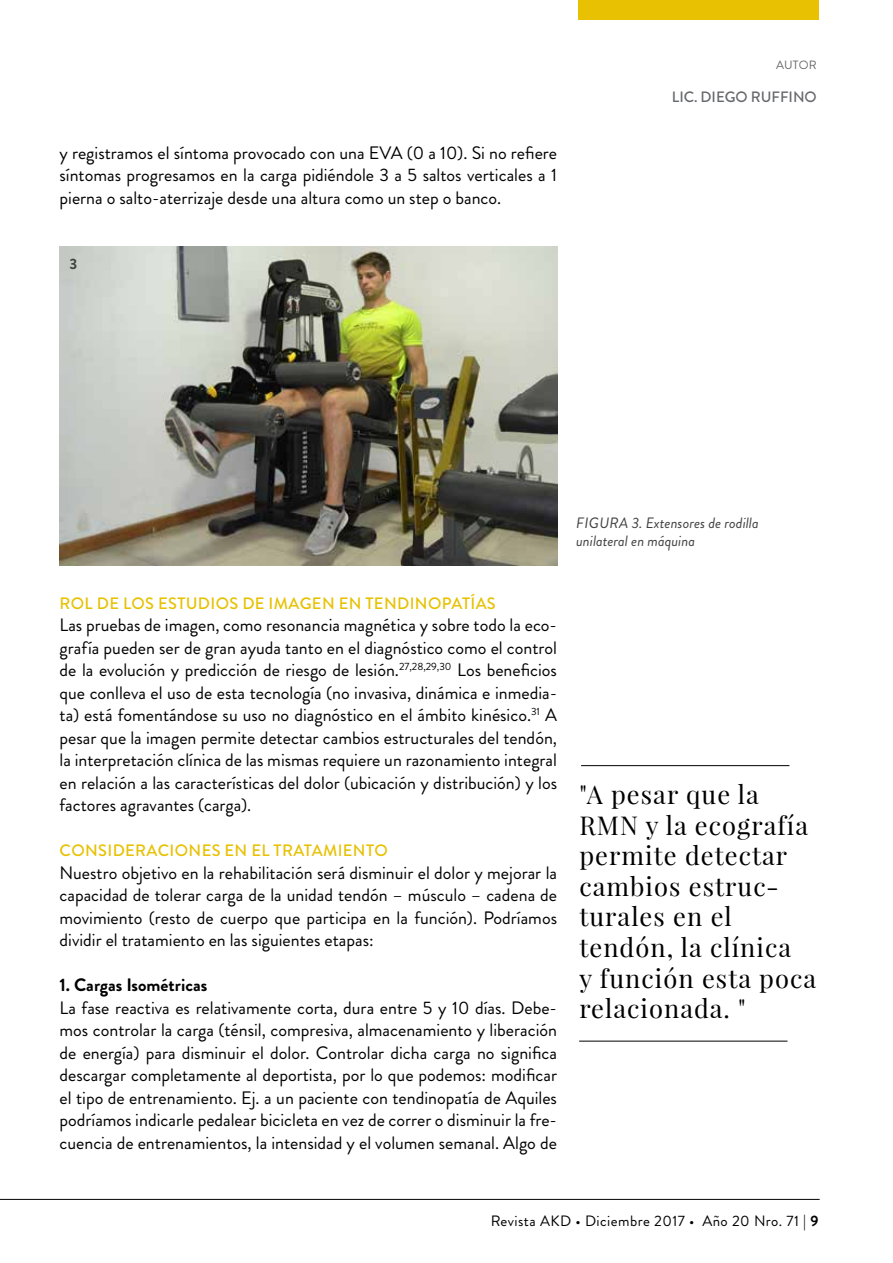
<style>
.page{position:relative;width:893px;height:1263px;background:#fff}
.page>*{position:absolute;margin:0;border:0;box-sizing:border-box;transform-origin:0 0}
.t1{font:25.5px/30.6px "Playfair Display";letter-spacing:.04em;color:#000}
.t2{font:18px/22.5px "Brandon Grotesque";color:#000;text-align:justify}
.t3{font:700 18px "Brandon Grotesque";color:#000}
.t4{font:500 16.5px "Brandon Grotesque";letter-spacing:.02em;color:#e7c102}
.t5{font:italic 15px/18px "Brandon Grotesque";color:#414042}
.t6{font:15px "Brandon Grotesque";letter-spacing:.03em;color:#000}
.t7{font:500 15px "Brandon Grotesque";color:#67686b}
.t8{font:700 15px "Brandon Grotesque";color:#414042}
.t9{font:12px "Brandon Grotesque";letter-spacing:.015em;color:#67686b}
.s1{font-weight:700}
</style>
<div class="page">
<hr style="left:0;top:1199px;width:820px;height:1px;background:#000">
<div style="left:578px;top:0;width:240px;height:19px;background:#e7c102"></div>
<img style="left:60px;top:247px;width:497px;height:319px">
<hr style="left:581px;top:765px;width:208px;height:1px;background:#000">
<hr style="left:579px;top:1041px;width:208px;height:1px;background:#000">
<p class="t2" style="left:60px;top:142px;width:499px">y registramos el síntoma provocado con una EVA (0 a 10). Si no refiere síntomas progresamos en la carga pidiéndole 3 a 5 saltos verticales a 1 pierna o salto-aterrizaje desde una altura como un step o banco.</p>
<p class="t8" style="left:69px;top:254px;width:9px">3</p>
<p class="t9" style="left:776px;top:57px;width:42px">AUTOR</p>
<p class="t7" style="left:672px;top:87px;width:146px">LIC. DIEGO RUFFINO</p>
<p class="t4" style="left:60px;top:592px;width:438px">ROL DE LOS ESTUDIOS DE IMAGEN EN TENDINOPATÍAS</p>
<p class="t2" style="left:60px;top:614px;width:499px">Las pruebas de imagen, como resonancia magnética y sobre todo la eco&shy;grafía pueden ser de gran ayuda tanto en el diagnóstico como el control de la evolución y predicción de riesgo de lesión.<sup>27,28,29,30</sup> Los beneficios que conlleva el uso de esta tecnología (no invasiva, dinámica e inmedia&shy;ta) está fomentándose su uso no diagnóstico en el ámbito kinésico.<sup>31</sup> A pesar que la imagen permite detectar cambios estructurales del tendón, la interpretación clínica de las mismas requiere un razonamiento integral en relación a las características del dolor (ubicación y distribución) y los factores agravantes (carga).</p>
<p class="t4" style="left:60px;top:839px;width:330px">CONSIDERACIONES EN EL TRATAMIENTO</p>
<p class="t2" style="left:60px;top:862px;width:499px">Nuestro objetivo en la rehabilitación será disminuir el dolor y mejorar la capacidad de tolerar carga de la unidad tendón – músculo – cadena de movimiento (resto de cuerpo que participa en la función). Podríamos dividir el tratamiento en las siguientes etapas:</p>
<p class="t3" style="left:60px;top:972px;width:149px">1. Cargas Isométricas</p>
<p class="t2" style="left:60px;top:997px;width:499px">La fase reactiva es relativamente corta, dura entre 5 y 10 días. Debe&shy;mos controlar la carga (ténsil, compresiva, almacenamiento y liberación de energía) para disminuir el dolor. Controlar dicha carga no significa descargar completamente al deportista, por lo que podemos: modificar el tipo de entrenamiento. Ej. a un paciente con tendinopatía de Aquiles podríamos indicarle pedalear bicicleta en vez de correr o disminuir la fre&shy;cuencia de entrenamientos, la intensidad y el volumen semanal. Algo de</p>
<p class="t5" style="left:576px;top:514px;width:184px">FIGURA 3. Extensores de rodilla unilateral en máquina</p>
<h1 class="t1" style="left:579px;top:779px;width:238px">"A pesar que la<br>RMN y la ecografía permite detectar cambios estruc&shy;turales en el tendón, la clínica<br>y función esta poca relacionada. "</h1>
<p class="t6" style="left:491px;top:1210px;width:329px">Revista AKD • Diciembre 2017 • Año 20 Nro. 71 | <span class="s1">9</span></p>
</div>
